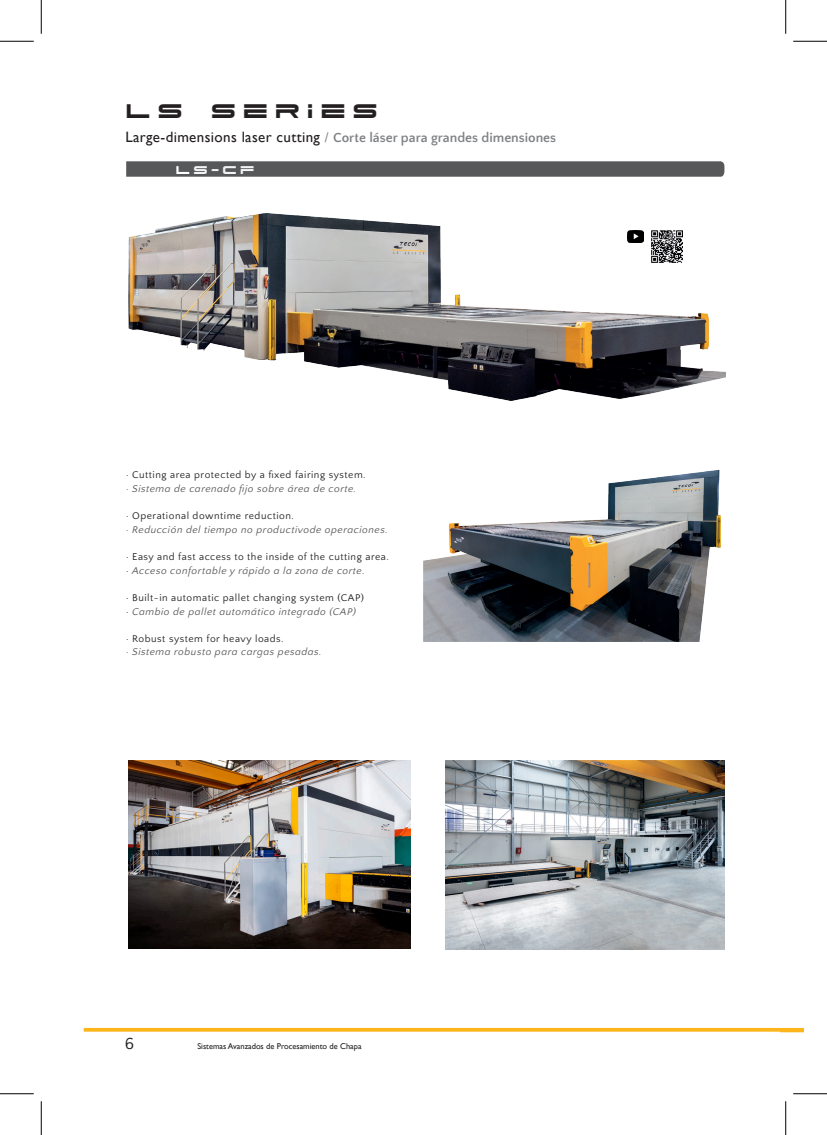
<style>
.page{position:relative;width:827px;height:1135px;background:#fff}
.page>*{position:absolute;margin:0;border:0;box-sizing:border-box;transform-origin:0 0}
.t1{font:26.25px "Dodger Title";letter-spacing:.05em;color:#231f20}
.t2{font:17px "Quattrocento Sans";color:#231f20}
.t3{font:15px "Dodger Title";color:#f2f3f4}
.t4{font:700 13.75px "Quattrocento Sans";color:#808285}
.t5{font:10.25px/13.6px "Quattrocento Sans";letter-spacing:.05em;color:#231f20}
.t6{font:italic 10.25px "Quattrocento Sans";letter-spacing:.05em;color:#57585a}
.t7{font:8.38px "Gill Sans";color:#231f20}
.s1{font-family:"Gill Sans";font-weight:400;font-size:15px;color:#231f20}
.s2{font-family:"Gill Sans";font-weight:400}
.s3{color:#fff}
.s4{font-style:italic;color:#57585a}
</style>
<div class="page">
<svg style="left:126px;top:161px;width:598px;height:16px;background:#5d5e60"></svg>
<svg style="left:84px;top:1028px;width:719px;height:4px;background:#fcbb2c"></svg>
<img style="left:446px;top:761px;width:278px;height:188px">
<img style="left:424px;top:469px;width:297px;height:173px">
<img style="left:128px;top:213px;width:597px;height:187px">
<img style="left:651px;top:231px;width:31px;height:31px">
<img style="left:128px;top:761px;width:282px;height:187px">
<img style="left:627px;top:231px;width:16px;height:11px">
<hr style="left:0;top:41px;width:34px;height:1px;background:#000">
<hr style="left:793px;top:41px;width:34px;height:1px;background:#000">
<hr style="left:0;top:1093px;width:34px;height:1px;background:#000">
<hr style="left:793px;top:1093px;width:34px;height:1px;background:#000">
<hr style="left:41px;top:0;width:1px;height:34px;background:#000">
<hr style="left:41px;top:1101px;width:1px;height:34px;background:#000">
<hr style="left:785px;top:0;width:1px;height:34px;background:#000">
<hr style="left:785px;top:1101px;width:1px;height:34px;background:#000">
<h1 class="t1" style="left:123px;top:99px;width:259px">LS SERIES</h1>
<h3 class="t4" style="left:125px;top:130px;width:432px"><span class="s1">Large-dimensions laser cutting</span> <span class="s2">/</span> Corte láser para grandes dimensiones</h3>
<h3 class="t3" style="left:174px;top:163px;width:83px"><span class="s3">L</span>S-CF</h3>
<p class="t5" style="left:126px;top:468px;width:241px">· Cutting area protected by a fixed fairing system.</p>
<p class="t6" style="left:126px;top:483px;width:231px">· Sistema de carenado fijo sobre área de corte.</p>
<p class="t5" style="left:126px;top:509px;width:169px">· Operational downtime reduction.</p>
<p class="t6" style="left:126px;top:524px;width:263px">· Reducción del tiempo no productivode operaciones.</p>
<p class="t5" style="left:126px;top:550px;width:264px">· Easy and fast access to the inside of the cutting area. · <span class="s4">Acceso confortable y rápido a la zona de corte.</span></p>
<p class="t5" style="left:126px;top:591px;width:239px">· Built-in automatic pallet changing system (CAP) · <span class="s4">Cambio de pallet automático integrado (CAP)</span></p>
<p class="t5" style="left:126px;top:632px;width:159px">· Robust system for heavy loads.</p>
<p class="t6" style="left:126px;top:647px;width:197px">· Sistema robusto para cargas pesadas.</p>
<h2 class="t2" style="left:125px;top:1034px;width:11px">6</h2>
<p class="t7" style="left:197px;top:1041px;width:166px">Sistemas Avanzados de Procesamiento de Chapa</p>
</div>
